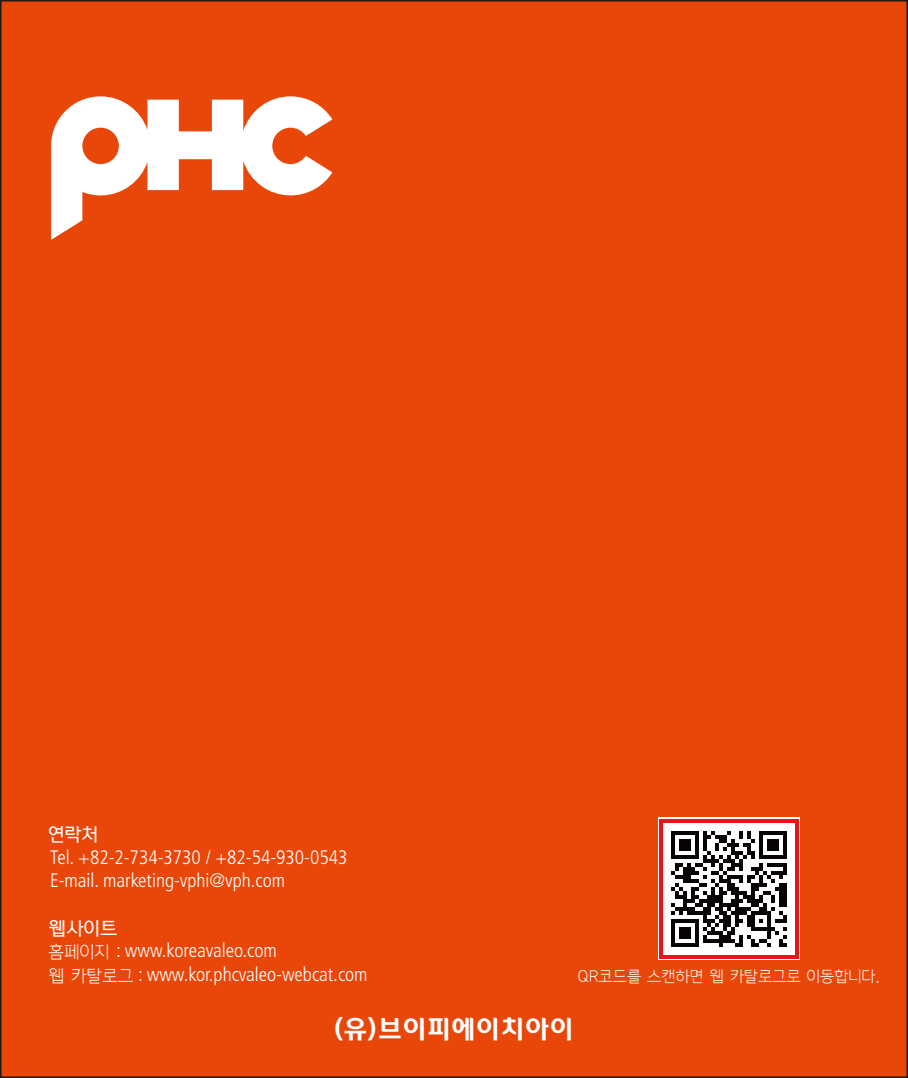
<style>
.page{position:relative;width:908px;height:1078px;background:#fff}
.page>*{position:absolute;margin:0;border:0;box-sizing:border-box;transform-origin:0 0}
.t1{font:25.5px "PHCB";color:#fff}
.t2{font:300 condensed 19.5px/23.4px "Frutiger LT Std";color:#fff}
.t3{font:18px "Korean DREAM3 R";color:#fff}
.t4{font:15px "Korean DREAM1 R";color:#fff}
.s1{font-family:"Korean DREAM1 R";font-weight:400;font-stretch:normal;font-size:16.5px}
</style>
<div class="page">
<div style="left:1px;top:1px;width:905px;height:1075px;background:#e94709"></div>
<img style="left:658px;top:817px;width:141px;height:141px">
<svg style="left:51px;top:96px;width:281px;height:144px"></svg>
<p class="t3" style="left:49px;top:824px;width:51px">연락처</p>
<p class="t2" style="left:50px;top:845px;width:299px">Tel. +82-2-734-3730 / +82-54-930-0543<br>E-mail. marketing-vphi@vph.com</p>
<p class="t3" style="left:49px;top:918px;width:70px">웹사이트</p>
<p class="t2" style="left:49px;top:938px;width:320px"><span class="s1">홈페이지</span> : www.koreavaleo.com<br><span class="s1">웹 카탈로그</span> : www.kor.phcvaleo-webcat.com</p>
<p class="t4" style="left:577px;top:968px;width:303px">QR코드를 스캔하면 웹 카탈로그로 이동합니다.</p>
<h1 class="t1" style="left:333px;top:1015px;width:242px">(유)브이피에이치아이</h1>
</div>
